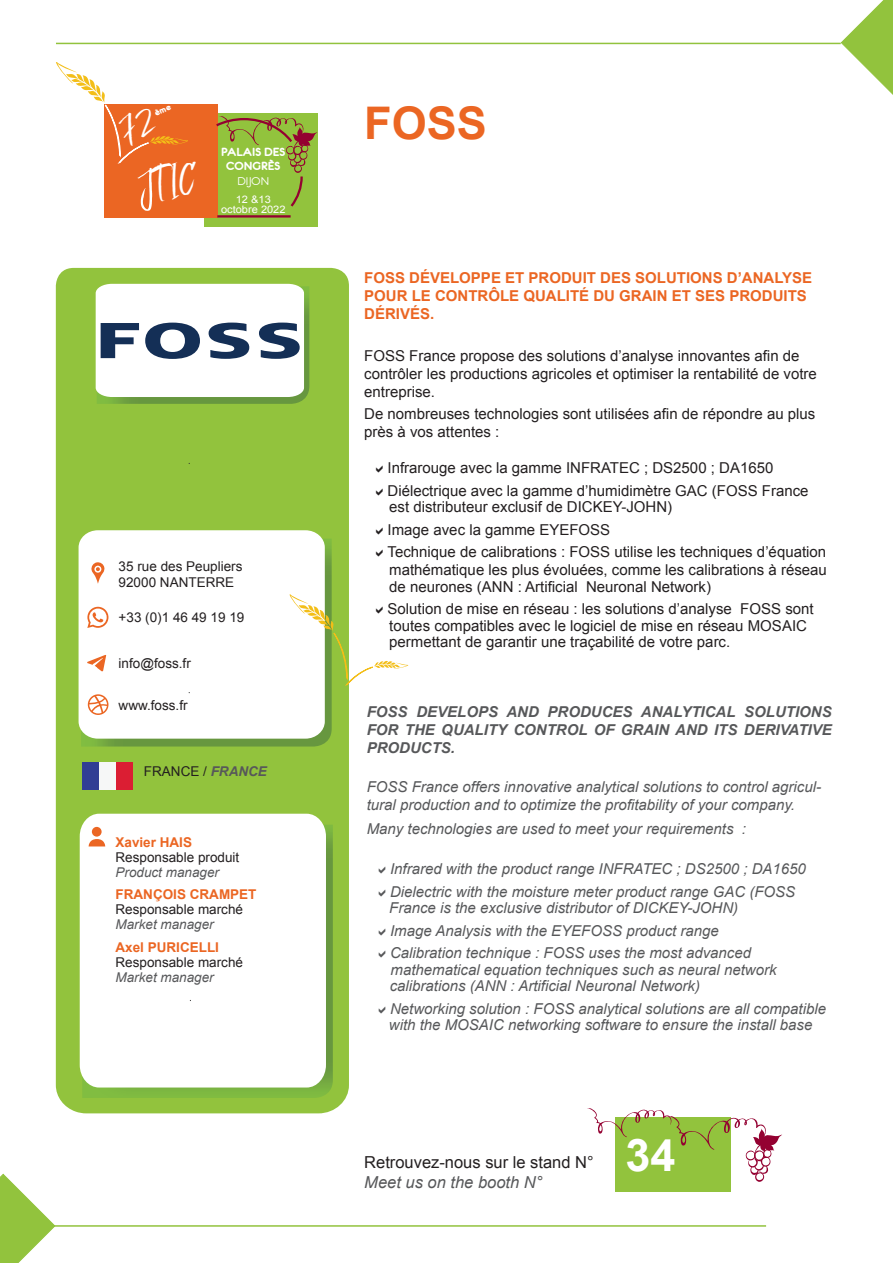
<style>
.page{position:relative;width:893px;height:1263px;background:#fff}
.page>*{position:absolute;margin:0;border:0;box-sizing:border-box;transform-origin:0 0}
.t1{font:700 45px "Arial";color:#eb6623}
.t2{font:700 45px "Arial";color:#fff}
.t3{font:16.5px "Arial";color:#231f20}
.t4{font:italic 16.5px "Arial";color:#57585a}
.t5{font:15px/18px "Arial";color:#231f20}
.t6{font:italic 15px/22.5px "Arial";color:#57585a}
.t7{font:italic 700 15px/18px "Arial";color:#57585a}
.t8{font:700 15px/18px "Arial";color:#eb6623}
.t9{font:13.5px/16.2px "Arial";color:#231f20}
.t10{font:italic 13.5px "Arial";color:#57585a}
.t11{font:700 13.5px "Arial";color:#eb6623}
.t12{font:12.6px/13.8px "Eurofurencebold";color:#fff;text-align:center;scale:1.07 1}
.t13{font:12.6px "Eurofurenceregular";color:#fff;scale:1.07 1}
.t14{font:10.35px/10.4px "Arial";color:#fff;text-align:center;scale:1.07 1}
.s1{font-weight:700;font-style:italic;color:#57585a}
</style>
<div class="page">
<div style="left:56px;top:268px;width:293px;height:845px;background:#92c33d"></div>
<img style="left:81px;top:538px;width:251px;height:209px">
<svg style="left:79px;top:530px;width:246px;height:209px"></svg>
<svg style="left:87px;top:607px;width:21px;height:21px"></svg>
<svg style="left:87px;top:654px;width:19px;height:18px"></svg>
<svg style="left:88px;top:694px;width:20px;height:21px"></svg>
<svg style="left:91px;top:562px;width:14px;height:22px"></svg>
<div style="left:94px;top:566px;width:7px;height:7px;border:2px solid #fff;border-radius:50%"></div>
<div style="left:204px;top:113px;width:114px;height:114px;background:#92c33d"></div>
<div style="left:104px;top:104px;width:114px;height:114px;background:#eb6623"></div>
<hr style="left:217px;top:215px;width:74px;height:3px;background:#940131">
<svg style="left:216px;top:116px;width:102px;height:91px"></svg>
<svg style="left:840px;top:0;width:53px;height:95px"></svg>
<hr style="left:56px;top:43px;width:785px;height:1px;background:#92c33d">
<svg style="left:0;top:1173px;width:55px;height:90px"></svg>
<hr style="left:51px;top:1225px;width:715px;height:2px;background:#92c33d">
<div style="left:82px;top:762px;width:17px;height:28px;background:#313e94"></div>
<div style="left:99px;top:762px;width:17px;height:28px;background:#f6f7f7"></div>
<div style="left:116px;top:762px;width:17px;height:28px;background:#db1e33"></div>
<img style="left:82px;top:824px;width:251px;height:274px">
<svg style="left:80px;top:814px;width:246px;height:273px"></svg>
<div style="left:92px;top:827px;width:10px;height:10px;background:#eb6623;border-radius:50%"></div>
<svg style="left:89px;top:839px;width:16px;height:7px"></svg>
<div style="left:616px;top:1117px;width:115px;height:75px;background:#92c33d"></div>
<svg style="left:587px;top:1108px;width:195px;height:74px"></svg>
<img style="left:97px;top:286px;width:212px;height:118px">
<svg style="left:96px;top:284px;width:208px;height:113px"></svg>
<svg style="left:290px;top:594px;width:118px;height:92px"></svg>
<svg style="left:56px;top:62px;width:132px;height:102px"></svg>
<p class="t12" style="left:221px;top:145px;width:61px">PALAIS DES<br>CONGRÈS</p>
<p class="t13" style="left:238px;top:175px;width:31px">Dijon</p>
<p class="t14" style="left:221px;top:194px;width:62px">12 &amp;13 octobre 2022</p>
<p class="t9" style="left:119px;top:558px;width:125px">35 rue des Peupliers<br>92000 NANTERRE</p>
<p class="t9" style="left:119px;top:609px;width:127px">+33 1(0) 46 49 19 19</p>
<p class="t9" style="left:119px;top:655px;width:74px">info@foss f r.</p>
<p class="t9" style="left:119px;top:698px;width:71px">www.foss f r.</p>
<p class="t9" style="left:144px;top:763px;width:78px">FRANCE <span class="s1">FRANCE</span>/</p>
<p class="t11" style="left:116px;top:833px;width:78px">XAVIER HAIS</p>
<p class="t9" style="left:116px;top:849px;width:125px">Responsable produit</p>
<p class="t10" style="left:116px;top:863px;width:105px">Product manager</p>
<p class="t11" style="left:190px;top:885px;width:68px">CRAMPET</p>
<p class="t11" style="left:116px;top:885px;width:19px">FRAN</p>
<p class="t11" style="left:153px;top:885px;width:19px">ÇOIS</p>
<p class="t9" style="left:116px;top:901px;width:129px">Responsable marché</p>
<p class="t10" style="left:116px;top:915px;width:100px">Market manager</p>
<p class="t11" style="left:116px;top:938px;width:105px">AXEL PURICELLI</p>
<p class="t9" style="left:116px;top:954px;width:129px">Responsable marché</p>
<p class="t10" style="left:116px;top:968px;width:100px">Market manager</p>
<h1 class="t1" style="left:364px;top:94px;width:31px">FOSS</h1>
<p class="t8" style="left:364px;top:269px;width:449px">FOSS DÉVELOPPE ET PRODUIT DES SOLUTIONS D’ANALYSE<br>POUR LE CONTRÔLE QUALITÉ DU GRAIN ET SES PRODUITS<br>DÉRIVÉS.</p>
<p class="t5" style="left:364px;top:346px;width:454px">FOSS France propose des solutions ’d analyse innovantes afin de contrôler les productions agricoles et optimiser la rentabilité de votre entreprise.</p>
<p class="t5" style="left:364px;top:405px;width:453px">De nombreuses technologies sont utilisées afin de répondre au plus près à vos attentes :</p>
<p class="t5" style="left:388px;top:457px;width:422px;line-height:22.5px">Infrarouge avec la gamme INFRATEC ; DS2500 ; DA1650<br>Diélectrique avec la gamme ’d humidimètre GAC (FOSS France</p>
<p class="t5" style="left:388px;top:496px;width:440px;line-height:22.5px">est distributeur exclusif de DICKEY-JOHN(<br>Image avec la gamme EYEFOSS<br>Technique de calibrations : FOSS utilise les techniques ’d équation</p>
<p class="t5" style="left:586px;top:562px;width:242px;line-height:16.5px;text-indent:-197px">mathématique les plus évoluées, comme les calibrations à réseau<br>Neuronal Network(</p>
<p class="t5" style="left:389px;top:577px;width:190px">de neurones (ANN : Artificial</p>
<p class="t5" style="left:740px;top:600px;width:75px">FOSS sont</p>
<p class="t5" style="left:388px;top:601px;width:421px;line-height:16.5px">Solution de mise en réseau : les solutions ’d analyse<br>toutes compatibles avec le logiciel de mise en réseau MOSAIC permettant de garantir une traçabilité de votre parc.</p>
<p class="t7" style="left:367px;top:703px;width:466px">FOSS<br>FOR THE QUALITY CONTROL OF GRAIN AND ITS DERIVATIVE<br>PRODUCTS.</p>
<p class="t7" style="left:416px;top:703px;width:83px">DEVELOPS</p>
<p class="t7" style="left:548px;top:703px;width:87px">PRODUCES</p>
<p class="t7" style="left:641px;top:703px;width:96px">ANALYTICAL</p>
<p class="t7" style="left:744px;top:703px;width:89px">SOLUTIONS</p>
<p class="t7" style="left:506px;top:703px;width:34px">AND</p>
<p class="t6" style="left:367px;top:775px;width:456px">FOSS France offers innovative analytical solutions to control agricul-</p>
<p class="t6" style="left:742px;top:817px;width:6px">:</p>
<p class="t6" style="left:367px;top:793px;width:430px">tural production and to optimize the profitability of your company.</p>
<p class="t6" style="left:367px;top:817px;width:368px">Many technologies are used to meet your requirements</p>
<p class="t6" style="left:390px;top:858px;width:417px">Infrared with the product range INFRATEC ; DS2500 ; DA1650<br>Dielectric with the moisture meter product range GAC (FOSS</p>
<p class="t6" style="left:389px;top:897px;width:363px">France is the exclusive distributor of DICKEY-JOHN(<br>Image Analysis with the EYEFOSS product range<br>Calibration technique : FOSS uses the most advanced</p>
<p class="t6" style="left:390px;top:961px;width:388px;line-height:16.5px">mathematical equation techniques such as neural network calibrations (ANN : Artificial Neuronal Network(</p>
<p class="t6" style="left:389px;top:1000px;width:439px;line-height:16.5px">Networking solution : FOSS analytical solutions are all compatible with the MOSAIC networking software to ensure the install base</p>
<p class="t3" style="left:364px;top:1151px;width:231px">Retrouvez-nous sur le stand N°</p>
<p class="t4" style="left:364px;top:1171px;width:180px">Meet us on the booth N°</p>
<h1 class="t2" style="left:625px;top:1125px;width:52px">34</h1>
</div>
